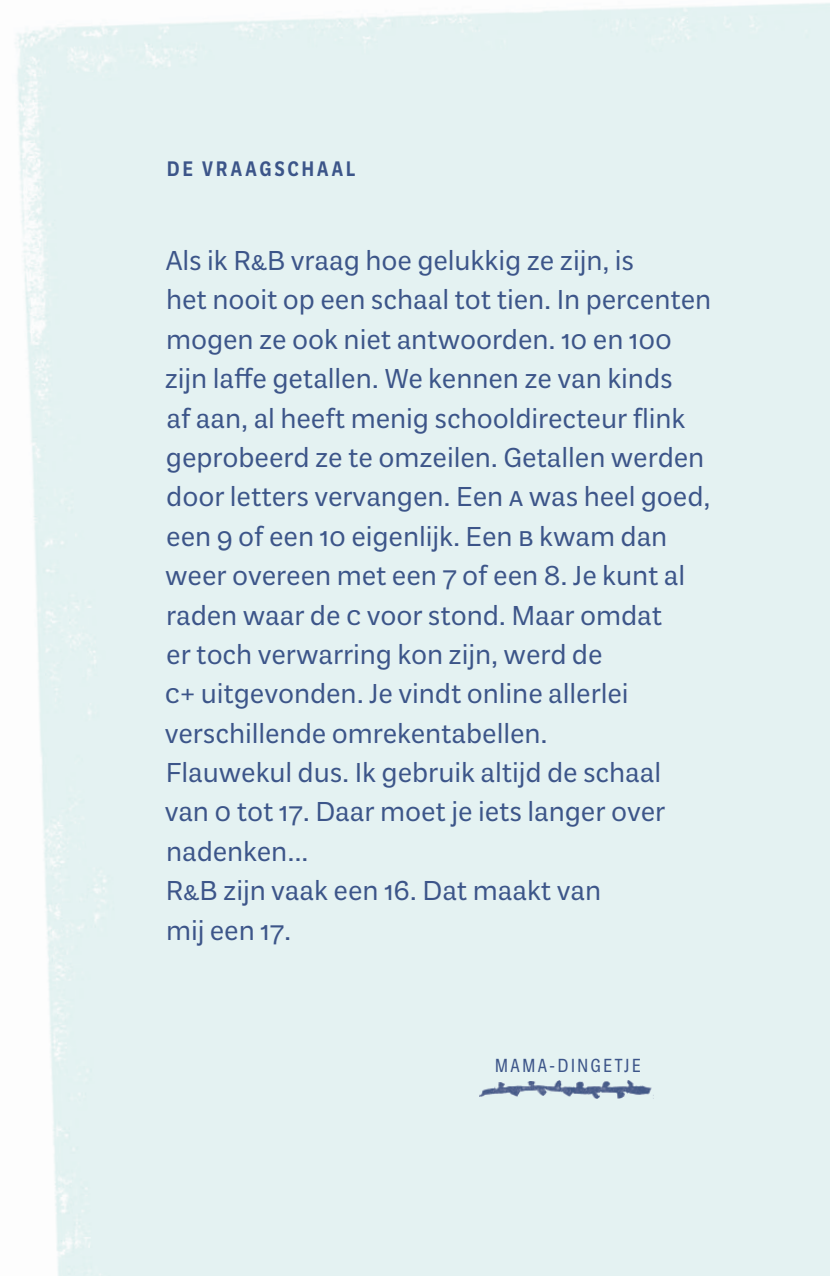
<style>
.page{position:relative;width:830px;height:1276px;background:#fff}
.page>*{position:absolute;margin:0;border:0;box-sizing:border-box;transform-origin:0 0}
.t1{font:29.25px/39.4px "Plan Grotesque Std";letter-spacing:-.005em;color:#3c5589}
.t2{font:500 22.5px "Plan Grotesque Cond";letter-spacing:.12em;color:#3c5589}
.t3{font:20.25px "Plan Grotesque Cond";letter-spacing:.1em;color:#3c5589}
</style>
<div class="page">
<img style="left:479px;top:1080px;width:174px;height:18px">
<p class="t2" style="left:167px;top:155px;width:190px">DE VRAAGSCHAAL</p>
<p class="t1" style="left:165px;top:241px;width:548px">Als ik R&amp;B vraag hoe gelukkig ze zijn, is<br>het nooit op een schaal tot tien. In percenten mogen ze ook niet antwoorden. 10 en 100 zijn laffe getallen. We kennen ze van kinds<br>af aan, al heeft menig schooldirecteur flink geprobeerd ze te omzeilen. Getallen werden door letters vervangen. Een A was heel goed, een 9 of een 10 eigenlijk. Een B kwam dan weer overeen met een 7 of een 8. Je kunt al raden waar de C voor stond. Maar omdat<br>er toch verwarring kon zijn, werd de<br>C+ uitgevonden. Je vindt online allerlei verschillende omrekentabellen.<br>Flauwekul dus. Ik gebruik altijd de schaal van 0 tot 17. Daar moet je iets langer over nadenken…<br>R&amp;B zijn vaak een 16. Dat maakt van<br>mij een 17.</p>
<p class="t3" style="left:494px;top:1053px;width:147px">MAMA-DINGETJE</p>
</div>
